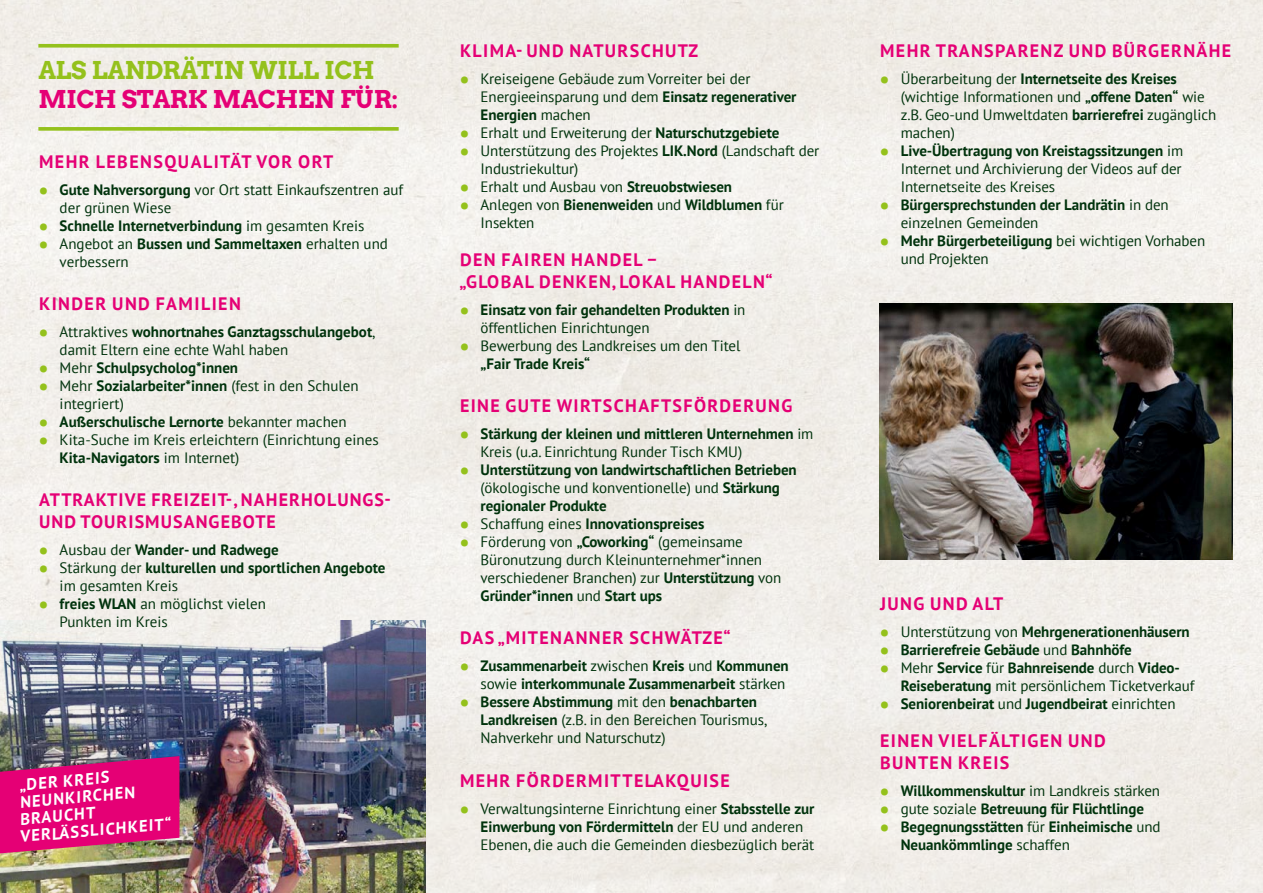
<style>
.page{position:relative;width:1263px;height:893px;background:#f1eee9}
.page>*{position:absolute;margin:0;border:0;box-sizing:border-box;transform-origin:0 0}
.t1{font:24.45px "Arvo Gr 00 F Cn";letter-spacing:-.015em;color:#94c11c}
.t2{font:24.45px "Arvo Gr 00 F Cn";color:#e50075}
.t3{font:700 18px/21.6px "PT Sans";letter-spacing:.075em;color:#e50075}
.t4{font:700 16.5px/17.2px "PT Sans";color:#fff}
.t5{font:15px/18px "PT Sans";letter-spacing:-.005em;color:#00320c}
.t6{font:700 15px/18px "PT Sans";letter-spacing:-.005em;color:#00320c}
.s1{font-weight:700;font-size:22.5px;color:#94c11c}
.s2{font-weight:700}
.s3{font-size:22.5px;color:#94c11c}
.s4{font-weight:400}
.s5{font-size:14.25px}
</style>
<div class="page">
<svg style="left:38px;top:44px;width:361px;height:4px"></svg>
<svg style="left:38px;top:127px;width:361px;height:4px"></svg>
<img style="left:0;top:621px;width:425px;height:272px">
<svg style="left:0;top:756px;width:179px;height:97px;background:#d41473"></svg>
<img style="left:879px;top:304px;width:353px;height:255px">
<h1 class="t1" style="left:38px;top:53px;width:72px">ALS LAN</h1>
<h1 class="t1" style="left:145px;top:53px;width:69px">DRÄTIN</h1>
<h1 class="t1" style="left:250px;top:53px;width:92px">WILL ICH</h1>
<h1 class="t2" style="left:38px;top:82px;width:45px">MICH</h1>
<h1 class="t2" style="left:122px;top:82px;width:18px">STAR</h1>
<h1 class="t2" style="left:188px;top:82px;width:73px">K MACHEN</h1>
<h1 class="t2" style="left:340px;top:82px;width:59px">FÜR:</h1>
<p class="t3" style="left:39px;top:150px;width:68px">mehr Lebe</p>
<p class="t3" style="left:140px;top:150px;width:191px">nsqualität vor Ort</p>
<p class="t5" style="left:60px;top:180px;width:345px;text-indent:-21px"><span class="s1">•</span> <span class="s2">Gute Nahversorgung</span> vor Ort statt Einkaufszentren auf der grünen Wiese</p>
<p class="t6" style="left:38px;top:216px;width:327px"><span class="s3">•</span> Schnelle Internetverbindung <span class="s4">im gesamten Kreis</span></p>
<p class="t5" style="left:60px;top:234px;width:330px;text-indent:-21px"><span class="s1">•</span> Angebot an <span class="s2">Bussen und Sammeltaxen</span> erhalten und verbessern</p>
<p class="t3" style="left:39px;top:292px;width:203px">Kinder und Familien</p>
<p class="t5" style="left:60px;top:322px;width:317px;text-indent:-21px"><span class="s1">•</span> Attraktives <span class="s2">wohnortnahes Ganztagsschulangebot</span>, damit Eltern eine echte Wahl haben</p>
<p class="t6" style="left:38px;top:358px;width:201px"><span class="s3">•</span> <span class="s4">Mehr</span> Schulpsycholog*innen</p>
<p class="t5" style="left:60px;top:376px;width:300px;text-indent:-21px"><span class="s1">•</span> Mehr <span class="s2">Sozialarbeiter*innen</span> (fest in den Schulen integriert)</p>
<p class="t6" style="left:38px;top:412px;width:310px"><span class="s3">•</span> Außerschulische Lernorte <span class="s4">bekannter machen</span></p>
<p class="t5" style="left:60px;top:430px;width:321px;text-indent:-21px"><span class="s1">•</span> Kita-Suche im Kreis erleichtern (Einrichtung eines<br><span class="s2">Kita-Navigators</span> im Internet)</p>
<p class="t3" style="left:39px;top:489px;width:353px">attraktive Freizeit- , Naherholungs&shy;und Tourismusangebote</p>
<p class="t6" style="left:38px;top:540px;width:242px"><span class="s3">•</span> <span class="s4">Ausbau der</span> Wander- und Radwege</p>
<p class="t6" style="left:60px;top:558px;width:327px;text-indent:-21px"><span class="s3">•</span> <span class="s4">Stärkung der</span> kulturellen und sportlichen Angebote <span class="s4">im gesamten Kreis</span></p>
<p class="t6" style="left:38px;top:594px;width:82px"><span class="s3">•</span> freies WLAN</p>
<p class="t5" style="left:60px;top:594px;width:208px;text-indent:81px">an möglichst vielen<br>Punkten im Kreis</p>
<p class="t4" style="left:15px;top:776px;width:153px;rotate:-5deg">„de r kreis neunkirche n braucht verlässlichkeit “</p>
<p class="t3" style="left:460px;top:40px;width:240px">Klima- und Naturschutz</p>
<p class="t5" style="left:481px;top:70px;width:317px;text-indent:-21px"><span class="s1">•</span> Kreiseigene Gebäude zum Vorreiter bei der<br>Energieeinsparung und dem <span class="s2">Einsatz regenerativer<br>Energien</span> machen</p>
<p class="t5" style="left:459px;top:124px;width:322px"><span class="s1">•</span> Erhalt und Erweiterung der <span class="s2">Naturschutzgebiete</span></p>
<p class="t5" style="left:481px;top:142px;width:340px;text-indent:-21px"><span class="s1">•</span> Unterstützung des Projektes <span class="s2">LIK.Nord</span> (Landschaft der<br>Industriekultur)</p>
<p class="t5" style="left:459px;top:178px;width:274px"><span class="s1">•</span> Erhalt und Ausbau von <span class="s2">Streuobstwiesen</span></p>
<p class="t5" style="left:481px;top:196px;width:305px;text-indent:-21px"><span class="s1">•</span> Anlegen von <span class="s2">Bienenweiden</span> und <span class="s2">Wildblumen</span> für<br>Insekten</p>
<p class="t3" style="left:459px;top:249px;width:315px">den fairen Handel –<br>„Global de nken, lokal hande ln“</p>
<p class="t6" style="left:481px;top:300px;width:266px;text-indent:-21px"><span class="s3">•</span> Einsatz von fair gehandelten Produkten <span class="s4">in öffentlichen Einrichtungen</span></p>
<p class="t5" style="left:481px;top:336px;width:261px;text-indent:-21px"><span class="s1">•</span> Bewerbung des Landkreises um den Titel <span class="s2">„Fair Trade Kreis“</span></p>
<p class="t3" style="left:460px;top:395px;width:334px">eine gute Wirtschaftsförderung</p>
<p class="t6" style="left:481px;top:424px;width:334px;text-indent:-21px"><span class="s3">•</span> Stärkung der kleinen und mittleren Unternehmen <span class="s4">im<br>Kreis (u.a. Einrichtung Runder Tisch KMU)</span></p>
<p class="t6" style="left:481px;top:460px;width:318px;text-indent:-21px"><span class="s3">•</span> Unterstützung von landwirtschaftlichen Betrieben <span class="s4">(ökologische und konventionelle) und</span> Stärkung regionaler Produkte</p>
<p class="t6" style="left:459px;top:514px;width:247px"><span class="s3">•</span> <span class="s4">Schaffung eines</span> Innovationspreises</p>
<p class="t5" style="left:481px;top:532px;width:302px;text-indent:-21px"><span class="s1">•</span> Förderung von <span class="s2">„Coworking“</span> (gemeinsame Büronutzung durch Kleinunternehmer*innen verschiedener Branchen) zur <span class="s2">Unterstützung</span> von <span class="s2">Gründer*innen</span> und <span class="s2">Start ups</span></p>
<p class="t3" style="left:460px;top:627px;width:272px">das „mite nanner schwätze“</p>
<p class="t6" style="left:459px;top:657px;width:331px;text-align:right"><span class="s3">•</span> Zusammenarbeit <span class="s4">zwischen</span> Kreis <span class="s4">und</span> Kommunen <span class="s4">sowie</span> interkommunale Zusammenarbeit <span class="s4">stärken</span></p>
<p class="t5" style="left:481px;top:693px;width:288px;text-indent:-21px"><span class="s1">•</span> <span class="s2">Bessere Abstimmung</span> mit den <span class="s2">benachbarten<br>Landkreisen</span> (z.B. in den Bereichen Tourismus,<br>Nahverkehr und Naturschutz)</p>
<p class="t3" style="left:460px;top:769px;width:163px">mehr Fördermitte</p>
<p class="t3" style="left:645px;top:769px;width:85px">lakquise</p>
<p class="t5" style="left:481px;top:799px;width:335px;text-indent:-21px"><span class="s1">•</span> Verwaltungsinterne Einrichtung einer <span class="s2">Stabsstelle zur<br>Einwerbung von Fördermitteln</span> der EU und anderen<br>Ebenen, die auch die Gemeinden diesbezüglich berät</p>
<p class="t3" style="left:880px;top:40px;width:340px">meh r Transparenz und Bürgernähe</p>
<p class="t5" style="left:901px;top:70px;width:317px;text-indent:-21px"><span class="s1">•</span> Überarbeitung der <span class="s2">Internetseite des Kreises </span>(wichtige Informationen und <span class="s2">„offene Daten“</span> wie z.B. Geo-und Umweltdaten <span class="s2">barrierefrei</span> zugänglich machen)</p>
<p class="t5" style="left:901px;top:142px;width:284px;text-align:justify;text-indent:-21px"><span class="s1">•</span> <span class="s2">Live-Übertragung von Kreistagssitzungen</span> im Internet und Archivierung der Videos auf der Internetseite <span class="s5">des</span> Kreises</p>
<p class="t6" style="left:901px;top:196px;width:270px;text-indent:-21px"><span class="s3">•</span> Bürgersprechstunden der Landrätin <span class="s4">in den einzelnen Gemeinden</span></p>
<p class="t5" style="left:901px;top:232px;width:306px;text-indent:-21px"><span class="s1">•</span> <span class="s2">Mehr Bürgerbeteiligung</span> bei wichtigen Vorhaben und Projekten</p>
<p class="t3" style="left:880px;top:593px;width:121px">jung und alt</p>
<p class="t6" style="left:879px;top:623px;width:312px"><span class="s3">•</span> <span class="s4">Unterstützung von</span> Mehrgenerationenhäusern</p>
<p class="t6" style="left:879px;top:641px;width:254px"><span class="s3">•</span> Barrierefreie Gebäude <span class="s4">und</span> Bahnhöfe</p>
<p class="t5" style="left:901px;top:659px;width:295px;text-indent:-21px"><span class="s1">•</span> Mehr <span class="s2">Service</span> für <span class="s2">Bahnreisende</span> durch <span class="s2">Video-<br>Reiseberatung</span> mit persönlichem Ticketverkauf</p>
<p class="t6" style="left:879px;top:695px;width:297px"><span class="s3">•</span> Seniorenbeirat <span class="s4">und</span> Jugendbeirat <span class="s4">einrichten</span></p>
<p class="t3" style="left:880px;top:730px;width:225px">einen vielfältigen und bunten Kreis</p>
<p class="t5" style="left:879px;top:781px;width:282px"><span class="s1">•</span> <span class="s2">Willkommenskultur</span> im Landkreis stärken</p>
<p class="t6" style="left:879px;top:799px;width:266px"><span class="s3">•</span> <span class="s4">gute soziale</span> Betreuung für Flüchtlinge</p>
<p class="t6" style="left:901px;top:817px;width:261px;text-indent:-21px"><span class="s3">•</span> Begegnungsstätten <span class="s4">für</span> Einheimische <span class="s4">und<br></span>Neuankömmlinge <span class="s4">schaffen</span></p>
</div>
